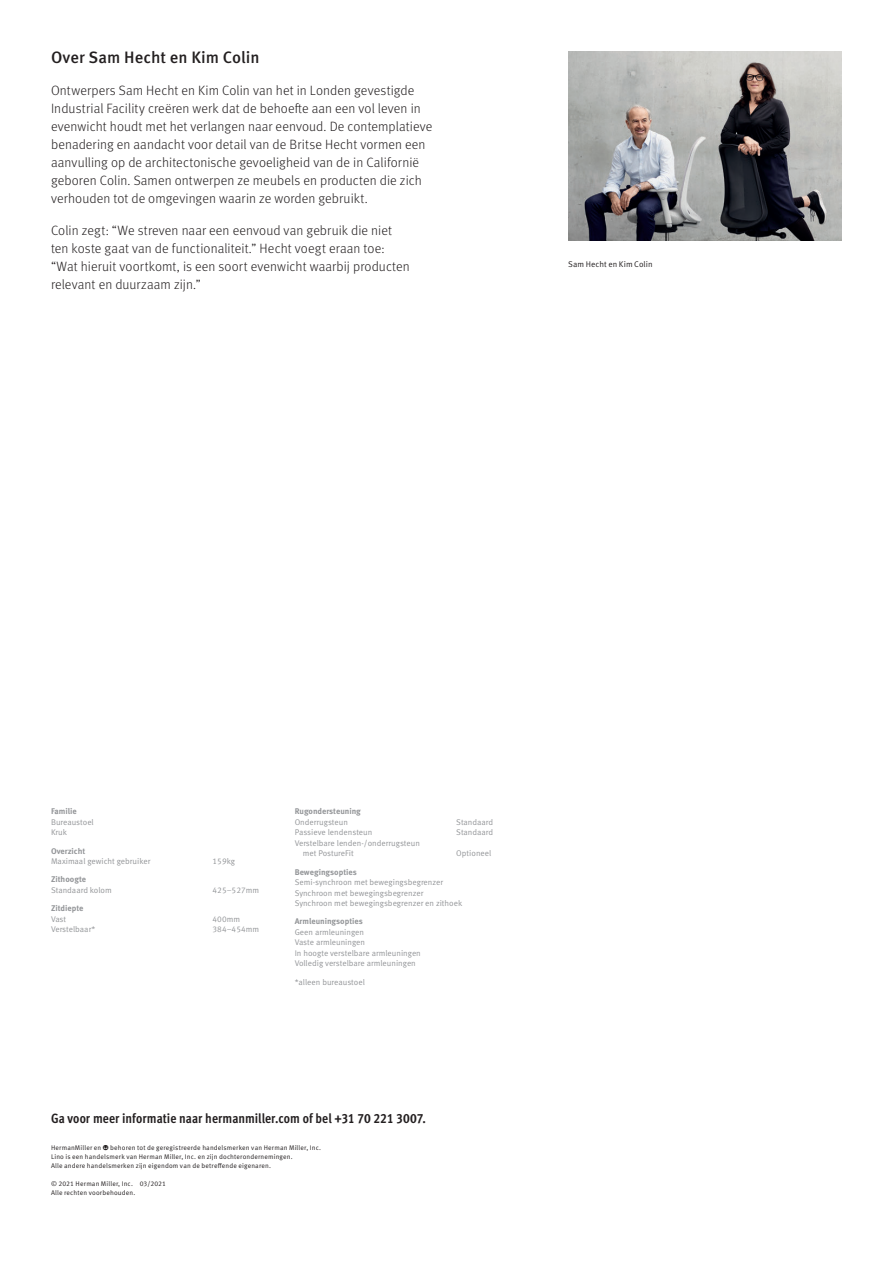
<style>
.page{position:relative;width:893px;height:1263px;background:#fff}
.page>*{position:absolute;margin:0;border:0;box-sizing:border-box;transform-origin:0 0}
.t1{font:500 16.5px "Meta OT";color:#231f20}
.t2{font:300 13.5px/18px "Meta OT";letter-spacing:.005em;color:#231f20}
.t3{font:700 condensed 13.5px "Meta OT";color:#231f20}
.t4{font:8.25px/10.5px "Meta OT Norm";color:#939598}
.t5{font:700 8.25px "Meta OT";color:#939598}
.t6{font:8.25px "Meta OT Norm";letter-spacing:.005em;color:#231f20}
.t7{font:6.75px/9px "Meta OT Norm";letter-spacing:.02em;color:#231f20}
.s1{font-family:"Herman Miller Logo Micro"}
</style>
<div class="page">
<img style="left:568px;top:51px;width:274px;height:189px">
<p class="t1" style="left:51px;top:48px;width:210px">Over Sam Hecht en Kim Colin</p>
<p class="t2" style="left:51px;top:82px;width:383px">Ontwerpers Sam Hecht en Kim Colin van het in Londen gevestigde Industrial Facility creëren werk dat de behoefte aan een vol leven in evenwicht houdt met het verlangen naar eenvoud. De contemplatieve benadering en aandacht voor detail van de Britse Hecht vormen een aanvulling op de architectonische gevoeligheid van de in Californië geboren Colin. Samen ontwerpen ze meubels en producten die zich verhouden tot de omgevingen waarin ze worden gebruikt.</p>
<p class="t2" style="left:51px;top:221px;width:360px">Colin zegt: “We streven naar een eenvoud van gebruik die niet ten koste gaat van de functionaliteit.” Hecht voegt eraan toe: “Wat hieruit voortkomt, is een soort evenwicht waarbij producten relevant en duurzaam zijn.”</p>
<p class="t6" style="left:568px;top:259px;width:86px">Sam Hecht en Kim Colin</p>
<p class="t5" style="left:51px;top:806px;width:27px">Familie</p>
<p class="t4" style="left:51px;top:817px;width:44px">Bureaustoel<br>Kruk</p>
<p class="t5" style="left:51px;top:845px;width:36px">Overzicht</p>
<p class="t4" style="left:51px;top:856px;width:101px">Maximaal gewicht gebruiker</p>
<p class="t4" style="left:213px;top:856px;width:24px">159kg</p>
<p class="t5" style="left:51px;top:874px;width:37px">Zithoogte</p>
<p class="t4" style="left:51px;top:885px;width:62px">Standaard kolom</p>
<p class="t4" style="left:213px;top:885px;width:48px">425–527mm</p>
<p class="t5" style="left:51px;top:903px;width:34px">Zitdiepte</p>
<p class="t4" style="left:51px;top:914px;width:17px">Vast</p>
<p class="t4" style="left:213px;top:914px;width:29px">400mm</p>
<p class="t4" style="left:51px;top:924px;width:46px">Verstelbaar*</p>
<p class="t4" style="left:213px;top:924px;width:48px">384–454mm</p>
<p class="t5" style="left:295px;top:806px;width:68px">Rugondersteuning</p>
<p class="t4" style="left:295px;top:817px;width:55px">Onderrugsteun</p>
<p class="t4" style="left:456px;top:817px;width:39px">Standaard</p>
<p class="t4" style="left:295px;top:827px;width:79px">Passieve lendensteun</p>
<p class="t4" style="left:456px;top:827px;width:39px">Standaard</p>
<p class="t4" style="left:303px;top:838px;width:118px;text-indent:-8px">Verstelbare lenden-/onderrugsteun met PostureFit</p>
<p class="t4" style="left:456px;top:848px;width:37px">Optioneel</p>
<p class="t5" style="left:295px;top:866px;width:64px">Bewegingsopties</p>
<p class="t4" style="left:295px;top:877px;width:169px">Semi-synchroon met bewegingsbegrenzer<br>Synchroon met bewegingsbegrenzer<br>Synchroon met bewegingsbegrenzer en zithoek</p>
<p class="t5" style="left:295px;top:916px;width:70px">Armleuningsopties</p>
<p class="t4" style="left:295px;top:927px;width:128px">Geen armleuningen<br>Vaste armleuningen<br>In hoogte verstelbare armleuningen<br>Volledig verstelbare armleuningen</p>
<p class="t4" style="left:295px;top:977px;width:72px">*alleen bureaustoel</p>
<p class="t3" style="left:51px;top:1109px;width:376px">Ga voor meer informatie naar hermanmiller.com of bel +31 70 221 3007.</p>
<p class="t7" style="left:51px;top:1143px;width:272px">HermanMiller en <span class="s1">Y</span> behoren tot de geregistreerde handelsmerken van Herman Miller, Inc.<br>Lino is een handelsmerk van Herman Miller, Inc. en zijn dochterondernemingen.<br>Alle andere handelsmerken zijn eigendom van de betreffende eigenaren.</p>
<p class="t7" style="left:51px;top:1179px;width:116px">© 2021 Herman Miller, Inc. 03/2021<br>Alle rechten voorbehouden.</p>
</div>
